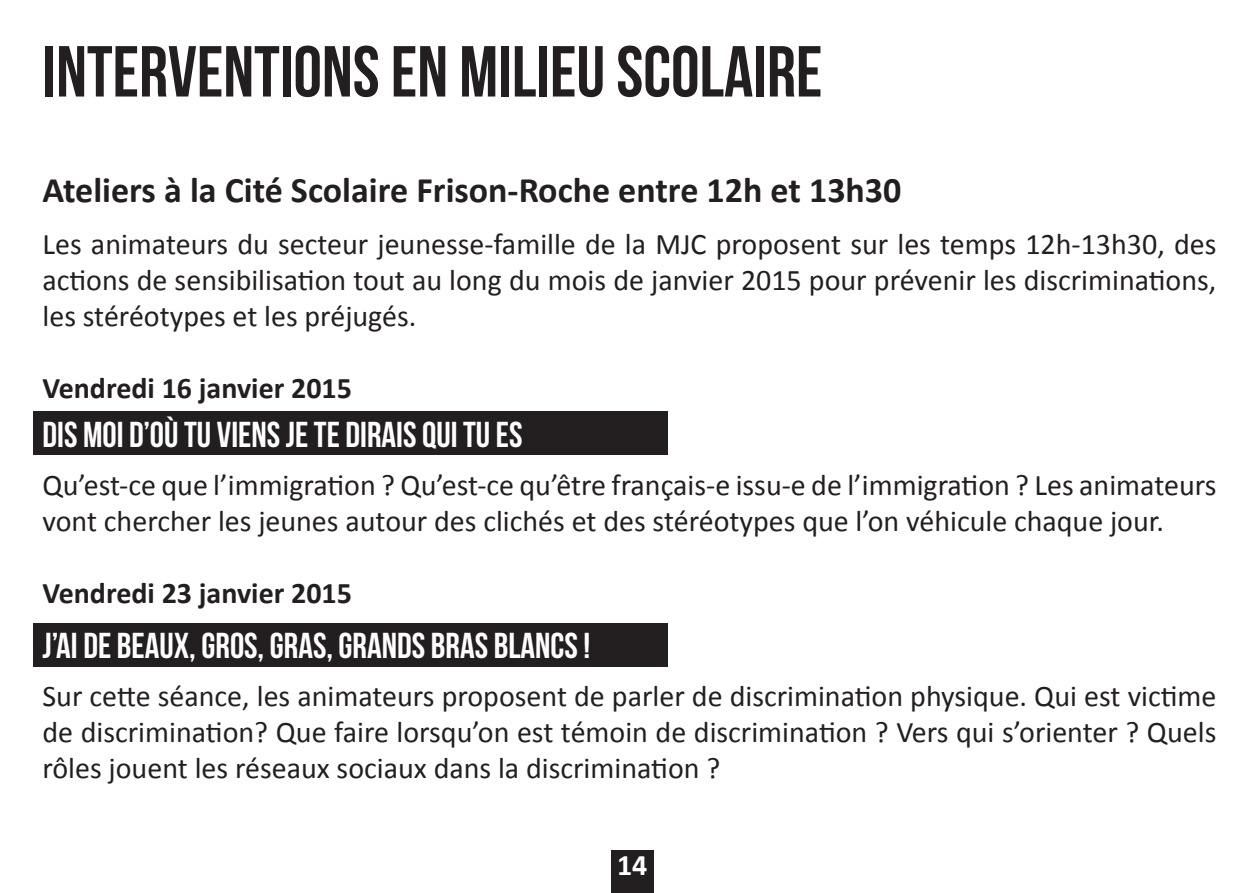
<style>
.page{position:relative;width:1259px;height:893px;background:#fff}
.page>*{position:absolute;margin:0;border:0;box-sizing:border-box;transform-origin:0 0}
.t1{font:72px "Bebas Neue";color:#231f20}
.t2{font:36px "Bebas Neue";color:#fff}
.t3{font:700 36px "Calibri";color:#231f20}
.t4{font:30px/36px "Calibri";color:#231f20;text-align:justify}
.t5{font:700 30px "Calibri";color:#231f20}
.t6{font:700 30px "Calibri";color:#fff}
</style>
<div class="page">
<div style="left:611px;top:850px;width:43px;height:43px;background:#231f20"></div>
<div style="left:33px;top:623px;width:635px;height:43px;background:#231f20"></div>
<div style="left:33px;top:411px;width:635px;height:44px;background:#231f20"></div>
<h1 class="t1" style="left:43px;top:32px;width:781px">INTERVENTIONS EN MILIEU SCOLAIRE</h1>
<p class="t3" style="left:43px;top:164px;width:860px">Ateliers à la Cité Scolaire Frison-Roche entre 12h et 13h30</p>
<p class="t4" style="left:43px;top:225px;width:1175px">Les animateurs du secteur jeunesse-famille de la MJC proposent sur les temps 12h-13h30, des actions de sensibilisation tout au long du mois de janvier 2015 pour prévenir les discriminations, les stéréotypes et les préjugés.</p>
<p class="t5" style="left:43px;top:367px;width:311px">Vendredi 16 janvier 2015</p>
<p class="t2" style="left:43px;top:415px;width:481px">DIS MOI D’OÙ TU VIENS JE TE DIRAIS QUI TU ES</p>
<p class="t4" style="left:43px;top:466px;width:1175px">Qu’est-ce que l’immigration ? Qu’est-ce qu’être français-e issu-e de l’immigration ? Les animateurs vont chercher les jeunes autour des clichés et des stéréotypes que l’on véhicule chaque jour.</p>
<p class="t5" style="left:43px;top:572px;width:311px">Vendredi 23 janvier 2015</p>
<p class="t2" style="left:43px;top:626px;width:549px">J’AI DE BEAUX, GROS, GRAS, GRANDS BRAS BLANCS !</p>
<p class="t4" style="left:43px;top:677px;width:1175px">Sur cette séance, les animateurs proposent de parler de discrimination physique. Qui est victime de discrimination? Que faire lorsqu’on est témoin de discrimination ? Vers qui s’orienter ? Quels rôles jouent les réseaux sociaux dans la discrimination ?</p>
<p class="t6" style="left:617px;top:844px;width:32px">14</p>
</div>
